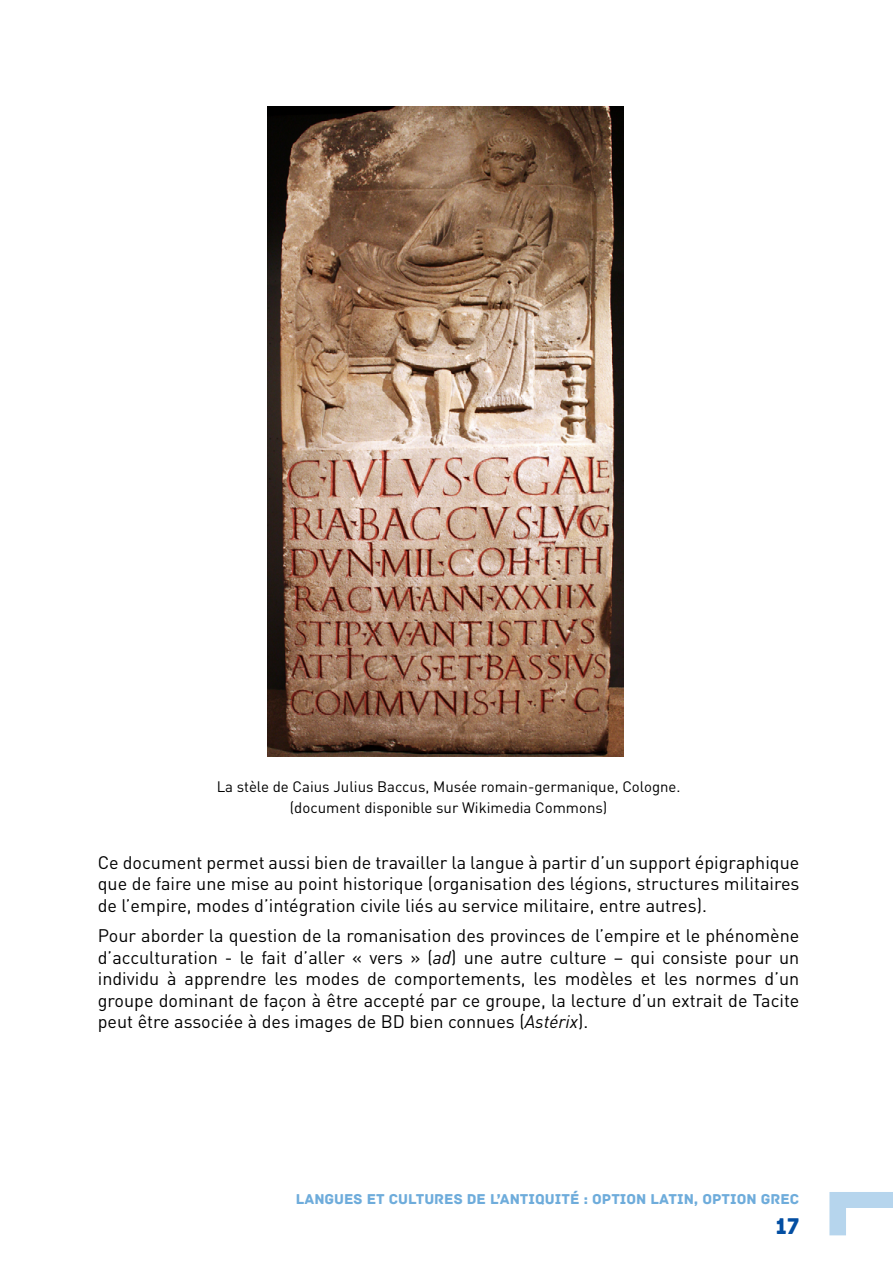
<style>
.page{position:relative;width:893px;height:1263px;background:#fff}
.page>*{position:absolute;margin:0;border:0;box-sizing:border-box;transform-origin:0 0}
.t1{font:24px "Archive";color:#034ea2}
.t2{font:18px/21.6px "DIN Pro";color:#000;text-align:justify}
.t3{font:15px/21.6px "DIN Pro";color:#000;text-align:center}
.t4{font:15px "Archive";color:#6eacdb}
.s1{font-style:italic}
</style>
<div class="page">
<svg style="left:829px;top:1192px;width:64px;height:44px"></svg>
<img style="left:268px;top:106px;width:356px;height:650px">
<p class="t3" style="left:217px;top:775px;width:465px">La stèle de Caius Julius Baccus, Musée romain-germanique, Cologne. (document disponible sur Wikimedia Commons)</p>
<p class="t2" style="left:98px;top:851px;width:703px">Ce document permet aussi bien de travailler la langue à partir d’un support épigraphique que de faire une mise au point historique (organisation des légions, structures militaires de l’empire, modes d’intégration civile liés au service militaire, entre autres).</p>
<p class="t2" style="left:98px;top:924px;width:703px">Pour aborder la question de la romanisation des provinces de l’empire et le phénomène d’acculturation - le fait d’aller « vers » (<span class="s1">ad</span>) une autre culture – qui consiste pour un individu à apprendre les modes de comportements, les modèles et les normes d’un groupe dominant de façon à être accepté par ce groupe, la lecture d’un extrait de Tacite peut être associée à des images de BD bien connues (<span class="s1">Astérix</span>).</p>
<p class="t4" style="left:296px;top:1190px;width:505px">LANGUES ET CULTURES DE L’ANTIQUITÉ : OPTION LATIN, OPTION GREC</p>
<h1 class="t1" style="left:775px;top:1212px;width:25px">17</h1>
</div>
